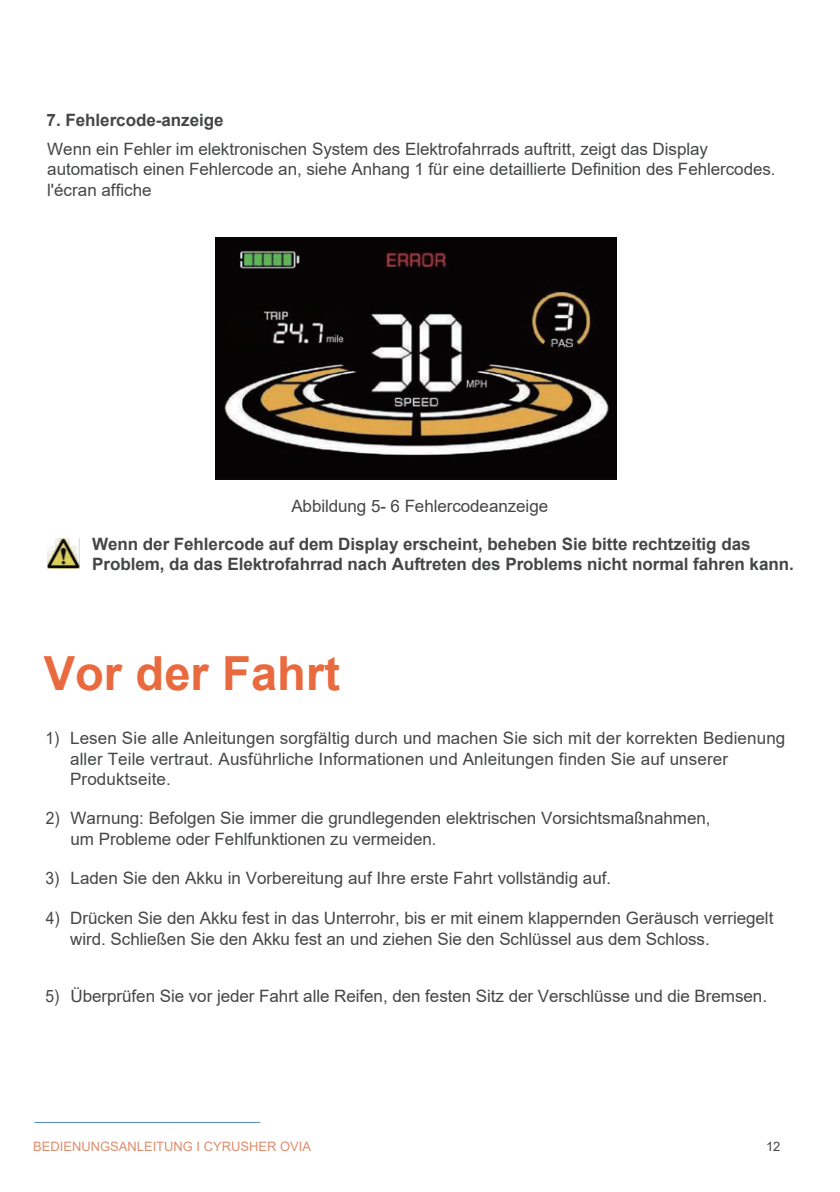
<style>
.page{position:relative;width:840px;height:1192px;background:#fff}
.page>*{position:absolute;margin:0;border:0;box-sizing:border-box;transform-origin:0 0}
.t1{font:700 47px "Arial";color:#e96a3e}
.t2{font:17px/20.4px "Arial";letter-spacing:-.005em;color:#454647;scale:.92 1}
.t3{font:17px/20.4px "Arial";letter-spacing:-.005em;color:#454647}
.t4{font:700 17px/20.4px "Arial";letter-spacing:-.005em;color:#454647}
.t5{font:13px "Arial";color:#df8e6d}
.t6{font:13px "Arial";color:#454647}
</style>
<div class="page">
<hr style="left:34px;top:1121px;width:226px;height:1px;background:#538cb7">
<img style="left:216px;top:237px;width:400px;height:242px">
<img style="left:48px;top:538px;width:32px;height:30px">
<p class="t4" style="left:47px;top:110px;width:179px">7. Fehlercode-anzeige</p>
<p class="t3" style="left:47px;top:138px;width:730px">Wenn ein Fehler im elektronischen System des Elektrofahrrads auftritt, zeigt das Display automatisch einen Fehlercode an, siehe Anhang 1 für eine detaillierte Definition des Fehlercodes. l'écran affiche</p>
<p class="t3" style="left:291px;top:495px;width:258px">Abbildung 5- 6 Fehlercodeanzeige</p>
<p class="t4" style="left:92px;top:533px;width:703px">Wenn der Fehlercode auf dem Display erscheint, beheben Sie bitte rechtzeitig das<br>Problem, da das Elektrofahrrad nach Auftreten des Problems nicht normal fahren kann.</p>
<h1 class="t1" style="left:44px;top:640px;width:298px">Vor der Fahrt</h1>
<p class="t2" style="left:70px;top:727px;width:779px;text-indent:-24px">1) Lesen Sie alle Anleitungen sorgfältig durch und machen Sie sich mit der korrekten Bedienung aller Teile vertraut. Ausführliche Informationen und Anleitungen finden Sie auf unserer<br>Produktseite.</p>
<p class="t2" style="left:71px;top:807px;width:697px;text-indent:-25px">2) Warnung: Befolgen Sie immer die grundlegenden elektrischen Vorsichtsmaßnahmen, um Probleme oder Fehlfunktionen zu vermeiden.</p>
<p class="t2" style="left:46px;top:867px;width:616px">3) Laden Sie den Akku in Vorbereitung auf Ihre erste Fahrt vollständig auf.</p>
<p class="t2" style="left:70px;top:907px;width:766px;text-indent:-24px">4) Drücken Sie den Akku fest in das Unterrohr, bis er mit einem klappernden Geräusch verriegelt wird. Schließen Sie den Akku fest an und ziehen Sie den Schlüssel aus dem Schloss.</p>
<p class="t2" style="left:46px;top:985px;width:786px">5) Überprüfen Sie vor jeder Fahrt alle Reifen, den festen Sitz der Verschlüsse und die Bremsen.</p>
<p class="t5" style="left:33px;top:1136px;width:279px">BEDIENUNGSANLEITUNG I CYRUSHER OVIA</p>
<p class="t6" style="left:766px;top:1136px;width:16px">12</p>
</div>
